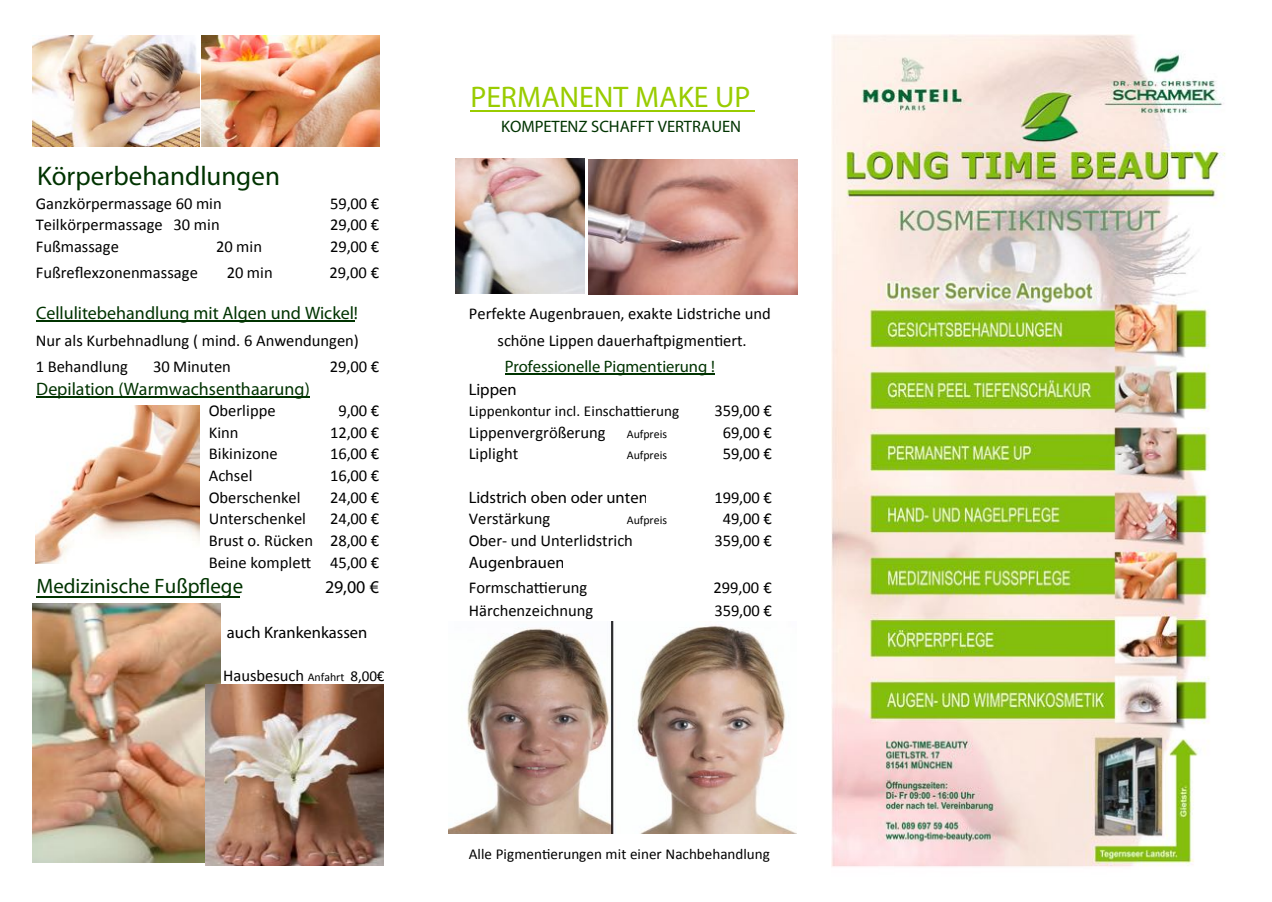
<style>
.page{position:relative;width:1272px;height:902px;background:#fff}
.page>*{position:absolute;margin:0;border:0;box-sizing:border-box;transform-origin:0 0}
.t1{font:700 29.85px "Calibri";color:#9c0}
.t2{font:700 27px "Calibri";letter-spacing:-.005em;color:#030}
.t3{font:700 20.85px "Calibri";color:#030}
.t4{font:700 18px "Calibri";color:#030}
.t5{font:700 18px "Calibri";color:#000}
.t6{font:16.5px "Calibri";color:#000}
.t7{font:700 16.5px "Calibri";color:#000}
.t8{font:700 16.5px "Calibri";letter-spacing:-.005em;color:#030}
.t9{font:15.15px "Calibri";color:#000}
.t10{font:11.85px "Calibri";color:#000}
.s1{font-size:11.85px}
.s2{font-size:15.15px}
</style>
<div class="page">
<hr style="left:470px;top:110px;width:284px;height:2px;background:#9c0">
<hr style="left:36px;top:321px;width:318px;height:1px;background:#030">
<hr style="left:505px;top:373px;width:209px;height:1px;background:#030">
<hr style="left:36px;top:397px;width:274px;height:1px;background:#030">
<hr style="left:37px;top:596px;width:203px;height:1px;background:#030">
<img style="left:831px;top:34px;width:395px;height:833px">
<img style="left:448px;top:622px;width:348px;height:211px">
<img style="left:456px;top:158px;width:128px;height:135px">
<img style="left:588px;top:159px;width:209px;height:135px">
<img style="left:32px;top:35px;width:167px;height:111px">
<img style="left:201px;top:35px;width:178px;height:111px">
<img style="left:36px;top:406px;width:163px;height:157px">
<img style="left:32px;top:603px;width:188px;height:259px">
<img style="left:205px;top:684px;width:179px;height:181px">
<h1 class="t1" style="left:470px;top:79px;width:281px">PERMANENT MAKE UP</h1>
<p class="t8" style="left:501px;top:116px;width:241px">KOMPETENZ SCHAFFT VERTRAUEN</p>
<h2 class="t2" style="left:37px;top:159px;width:244px">Körperbehandlungen</h2>
<p class="t6" style="left:36px;top:196px;width:188px">Ganzkörpermassage 60 min</p>
<p class="t6" style="left:330px;top:196px;width:51px">59,00 €</p>
<p class="t6" style="left:36px;top:218px;width:185px">Teilkörpermassage 30 min</p>
<p class="t6" style="left:330px;top:218px;width:51px">29,00 €</p>
<p class="t6" style="left:36px;top:239px;width:85px">Fußmassage</p>
<p class="t6" style="left:216px;top:239px;width:48px">20 min</p>
<p class="t6" style="left:330px;top:239px;width:51px">29,00 €</p>
<p class="t6" style="left:36px;top:265px;width:163px">Fußreflexzonenmassage</p>
<p class="t6" style="left:227px;top:265px;width:48px">20 min</p>
<p class="t6" style="left:329px;top:265px;width:51px">29,00 €</p>
<p class="t4" style="left:36px;top:301px;width:323px">Cellulitebehandlung mit Algen und Wickel!</p>
<p class="t6" style="left:469px;top:306px;width:303px">Perfekte Augenbrauen, exakte Lidstriche und</p>
<p class="t6" style="left:36px;top:333px;width:324px">Nur als Kurbehnadlung ( mind. 6 Anwendungen)</p>
<p class="t6" style="left:497px;top:333px;width:251px">schöne Lippen dauerhaftpigmentiert.</p>
<p class="t6" style="left:36px;top:359px;width:93px">1 Behandlung</p>
<p class="t6" style="left:153px;top:359px;width:79px">30 Minuten</p>
<p class="t6" style="left:330px;top:359px;width:51px">29,00 €</p>
<p class="t8" style="left:505px;top:356px;width:211px">Professionelle Pigmentierung !</p>
<p class="t4" style="left:36px;top:377px;width:275px">Depilation (Warmwachsenthaarung)</p>
<p class="t7" style="left:469px;top:379px;width:49px">Lippen</p>
<p class="t6" style="left:209px;top:404px;width:68px">Oberlippe</p>
<p class="t6" style="left:338px;top:404px;width:42px">9,00 €</p>
<p class="t9" style="left:469px;top:405px;width:212px">Lippenkontur incl. Einschattierung</p>
<p class="t6" style="left:714px;top:404px;width:59px">359,00 €</p>
<p class="t6" style="left:209px;top:425px;width:31px">Kinn</p>
<p class="t6" style="left:330px;top:425px;width:51px">12,00 €</p>
<p class="t6" style="left:469px;top:425px;width:138px">Lippenvergrößerung</p>
<p class="t10" style="left:627px;top:429px;width:42px">Aufpreis</p>
<p class="t6" style="left:722px;top:425px;width:51px">69,00 €</p>
<p class="t6" style="left:209px;top:447px;width:71px">Bikinizone</p>
<p class="t6" style="left:330px;top:447px;width:51px">16,00 €</p>
<p class="t6" style="left:469px;top:447px;width:51px">Liplight</p>
<p class="t10" style="left:627px;top:450px;width:42px">Aufpreis</p>
<p class="t6" style="left:722px;top:447px;width:51px">59,00 €</p>
<p class="t6" style="left:209px;top:468px;width:45px">Achsel</p>
<p class="t6" style="left:330px;top:468px;width:51px">16,00 €</p>
<p class="t6" style="left:209px;top:490px;width:93px">Oberschenkel</p>
<p class="t6" style="left:330px;top:490px;width:51px">24,00 €</p>
<p class="t7" style="left:469px;top:487px;width:180px">Lidstrich oben oder unten</p>
<p class="t6" style="left:714px;top:490px;width:59px">199,00 €</p>
<p class="t6" style="left:209px;top:512px;width:99px">Unterschenkel</p>
<p class="t6" style="left:330px;top:512px;width:51px">24,00 €</p>
<p class="t6" style="left:469px;top:512px;width:83px">Verstärkung</p>
<p class="t10" style="left:627px;top:515px;width:42px">Aufpreis</p>
<p class="t6" style="left:722px;top:512px;width:51px">49,00 €</p>
<p class="t6" style="left:209px;top:533px;width:172px">Brust o. Rücken 28,00 €</p>
<p class="t6" style="left:469px;top:533px;width:166px">Ober- und Unterlidstrich</p>
<p class="t6" style="left:714px;top:533px;width:59px">359,00 €</p>
<p class="t6" style="left:209px;top:555px;width:172px">Beine komplett 45,00 €</p>
<p class="t7" style="left:469px;top:551px;width:97px">Augenbrauen</p>
<p class="t3" style="left:37px;top:573px;width:208px">Medizinische Fußpflege</p>
<p class="t5" style="left:325px;top:576px;width:55px">29,00 €</p>
<p class="t6" style="left:469px;top:581px;width:120px">Formschattierung</p>
<p class="t6" style="left:713px;top:581px;width:60px">299,00 €</p>
<p class="t6" style="left:469px;top:603px;width:126px">Härchenzeichnung</p>
<p class="t6" style="left:714px;top:603px;width:59px">359,00 €</p>
<p class="t7" style="left:227px;top:622px;width:142px">auch Krankenkassen</p>
<p class="t6" style="left:223px;top:668px;width:163px">Hausbesuch <span class="s1">Anfahrt</span> <span class="s2">8,00€</span></p>
<p class="t9" style="left:469px;top:847px;width:303px">Alle Pigmentierungen mit einer Nachbehandlung</p>
</div>
